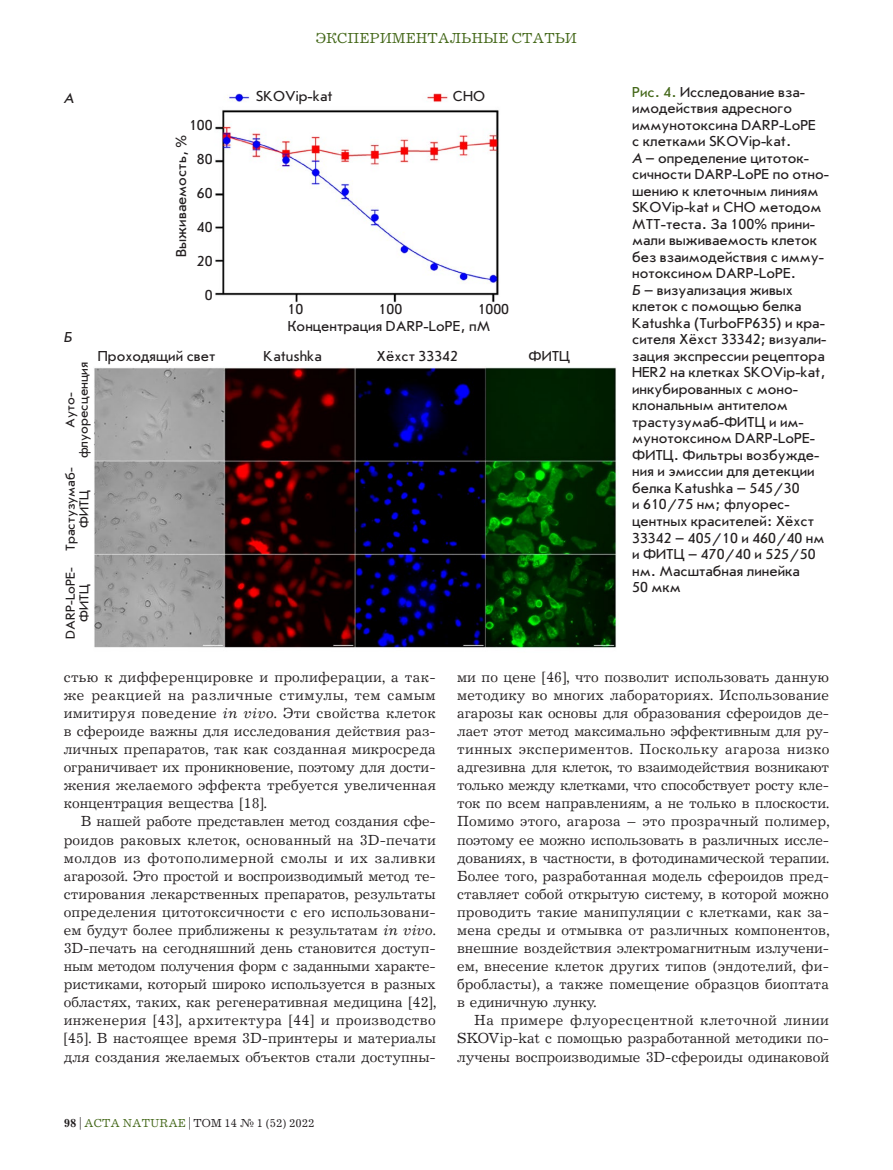
<style>
.page{position:relative;width:893px;height:1170px;background:#fff}
.page>*{position:absolute;margin:0;border:0;box-sizing:border-box;transform-origin:0 0}
.Текст{font:15px/18px "Journal";letter-spacing:.005em;color:#231f20;text-align:justify}
.Подпись_Фото{font:15px/16.5px "Journal Sans C";color:#231f20}
.t1{font:15px "Journal C";color:#436718}
.Подпись_Фото-2{font:italic 15px "Journal Sans C";color:#231f20}
.Подпись_Фото-3{font:13.5px/13.5px "Journal Sans C";color:#231f20;text-align:center}
.t2{font:12px "Journal C";color:#231f20}
.s1{color:#436718}
.s2{font-style:italic}
.s3{font-weight:700}
</style>
<div class="page">
<img style="left:94px;top:93px;width:524px;height:555px">
<p class="Подпись_Фото-2" style="left:64px;top:91px;width:11px">А</p>
<p class="Подпись_Фото-2" style="left:64px;top:329px;width:10px">Б</p>
<p class="Подпись_Фото" style="left:189px;top:117px;width:25px">100</p>
<p class="Подпись_Фото" style="left:197px;top:151px;width:17px">80</p>
<p class="Подпись_Фото" style="left:197px;top:185px;width:17px">60</p>
<p class="Подпись_Фото" style="left:197px;top:219px;width:17px">40</p>
<p class="Подпись_Фото" style="left:197px;top:253px;width:17px">20</p>
<p class="Подпись_Фото" style="left:205px;top:287px;width:9px">0</p>
<p class="Подпись_Фото" style="left:173px;top:257px;width:124px;rotate:-90deg">Выживаемость, %</p>
<p class="t1" style="left:316px;top:31px;width:263px">ЭКСПЕРИМЕНТАЛЬНЫЕ СТАТЬИ</p>
<p class="Подпись_Фото" style="left:256px;top:88px;width:78px">SKOVip-kat</p>
<p class="Подпись_Фото" style="left:453px;top:88px;width:34px">СНО</p>
<p class="Подпись_Фото" style="left:287px;top:301px;width:17px">10</p>
<p class="Подпись_Фото" style="left:379px;top:301px;width:25px">100</p>
<p class="Подпись_Фото" style="left:478px;top:301px;width:33px">1000</p>
<p class="Подпись_Фото" style="left:288px;top:318px;width:204px">Концентрация DARP-LoPE, пМ</p>
<p class="Подпись_Фото" style="left:98px;top:348px;width:119px">Проходящий свет</p>
<p class="Подпись_Фото" style="left:264px;top:348px;width:60px">Katushka</p>
<p class="Подпись_Фото" style="left:377px;top:348px;width:83px">Хёхст 33342</p>
<p class="Подпись_Фото" style="left:529px;top:348px;width:43px">ФИТЦ</p>
<p class="Подпись_Фото-3" style="left:64px;top:458px;width:98px;rotate:-90deg">Ауто&shy;флуоресценция</p>
<p class="Подпись_Фото-3" style="left:64px;top:551px;width:85px;rotate:-90deg">Трастузумаб-<br>ФИТЦ</p>
<p class="Подпись_Фото-3" style="left:64px;top:638px;width:73px;rotate:-90deg">DARP-LoPE-<br>ФИТЦ</p>
<p class="Подпись_Фото" style="left:632px;top:84px;width:198px"><span class="s1">Рис. 4.</span> Исследование вза&shy;имодействия адресного иммунотоксина DARP-LoPE<br>с клетками SKOVip-kat.<br><span class="s2">А</span> – определение цитоток&shy;сичности DARP-LoPE по отно&shy;шению к клеточным линиям<br>SKOVip-kat и CHO методом<br>МТТ-теста. За 100% прини&shy;мали выживаемость клеток без взаимодействия с имму&shy;нотоксином DARP-LoPE.<br><span class="s2">Б</span> – визуализация живых клеток с помощью белка<br>Katushka (TurboFP635) и кра&shy;сителя Хёхст 33342; визуали&shy;зация экспрессии рецептора<br>HER2 на клетках SKOVip-kat, инкубированных с моно&shy;клональным антителом трастузумаб-ФИТЦ и им&shy;мунотоксином DARP-LoPE-<br>ФИТЦ. Фильтры возбужде&shy;ния и эмиссии для детекции белка Katushka – 545/30<br>и 610/75 нм; флуорес&shy;центных красителей: Хёхст<br>33342 – 405/10 и 460/40 нм и ФИТЦ – 470/40 и 525/50 нм. Масштабная линейка<br>50 мкм</p>
<p class="Текст" style="left:64px;top:668px;width:374px">стью к дифференцировке и пролиферации, а так&shy;же реакцией на различные стимулы, тем самым имитируя поведение <span class="s2">in vivo</span>. Эти свойства клеток в сфероиде важны для исследования действия раз&shy;личных препаратов, так как созданная микросреда ограничивает их проникновение, поэтому для дости&shy;жения желаемого эффекта требуется увеличенная концентрация вещества [18].</p>
<p class="Текст" style="left:64px;top:813px;width:374px;text-indent:17px">В нашей работе представлен метод создания сфе&shy;роидов раковых клеток, основанный на 3D-печати молдов из фотополимерной смолы и их заливки агарозой. Это простой и воспроизводимый метод те&shy;стирования лекарственных препаратов, результаты определения цитотоксичности с его использовани&shy;ем будут более приближены к результатам <span class="s2">in vivo</span>.<br>3D-печать на сегодняшний день становится доступ&shy;ным методом получения форм с заданными характе&shy;ристиками, который широко используется в разных областях, таких, как регенеративная медицина [42], инженерия [43], архитектура [44] и производство [45]. В настоящее время 3D-принтеры и материалы для создания желаемых объектов стали доступны-</p>
<p class="t2" style="left:64px;top:1116px;width:252px"><span class="s3">98</span> | <span class="s1">ACTA NATURAE</span> | ТОМ 14 № 1 (52) 2022</p>
<p class="Текст" style="left:457px;top:668px;width:374px">ми по цене [46], что позволит использовать данную методику во многих лабораториях. Использование агарозы как основы для образования сфероидов де&shy;лает этот метод максимально эффективным для ру&shy;тинных экспериментов. Поскольку агароза низко адгезивна для клеток, то взаимодействия возникают только между клетками, что способствует росту кле&shy;ток по всем направлениям, а не только в плоскости.<br>Помимо этого, агароза – это прозрачный полимер, поэтому ее можно использовать в различных иссле&shy;дованиях, в частности, в фотодинамической терапии.<br>Более того, разработанная модель сфероидов пред&shy;ставляет собой открытую систему, в которой можно проводить такие манипуляции с клетками, как за&shy;мена среды и отмывка от различных компонентов, внешние воздействия электромагнитным излучени&shy;ем, внесение клеток других типов (эндотелий, фи&shy;бробласты), а также помещение образцов биоптата в единичную лунку.</p>
<p class="Текст" style="left:457px;top:1011px;width:374px;text-indent:17px">На примере флуоресцентной клеточной линии SKOVip-kat с помощью разработанной методики по&shy;лучены воспроизводимые 3D-сфероиды одинаковой</p>
</div>
